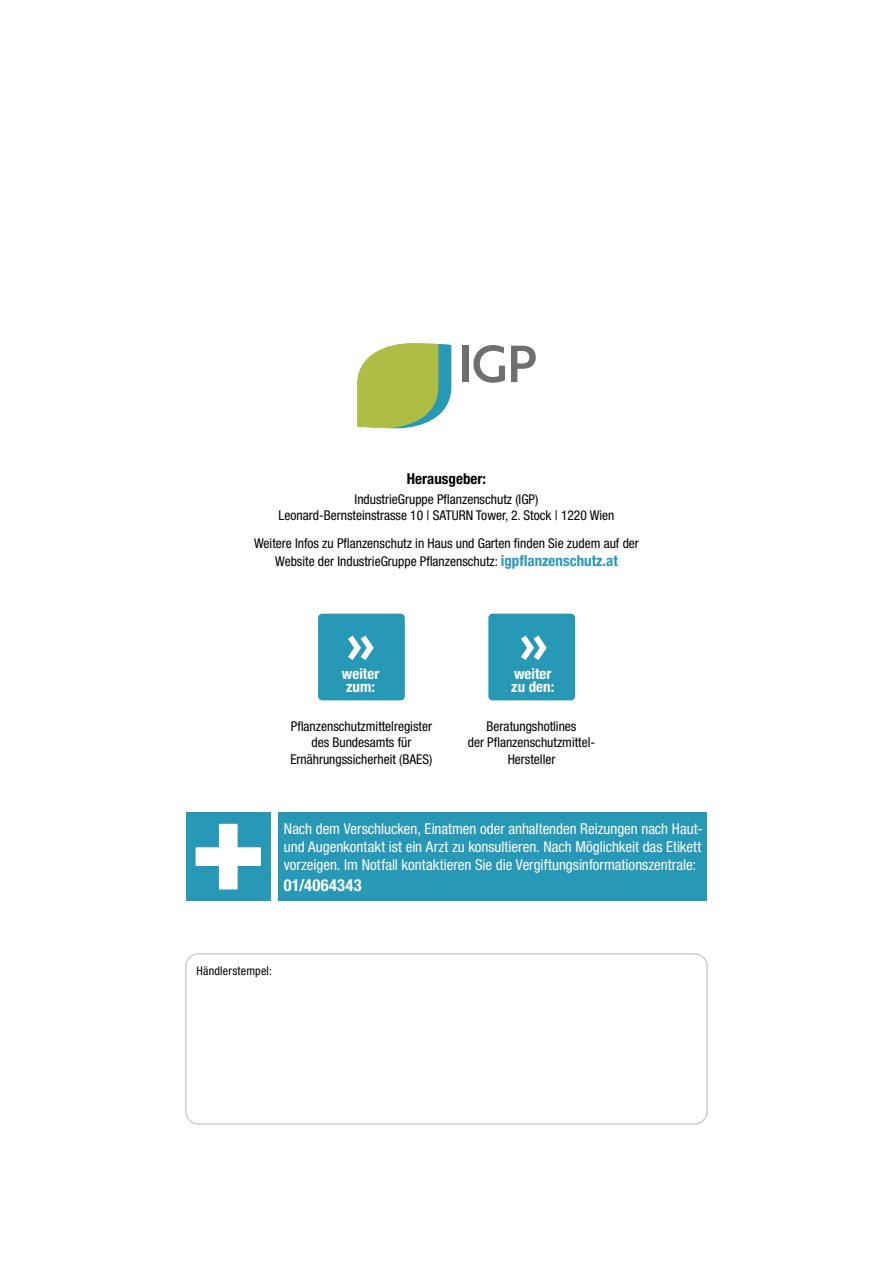
<style>
.page{position:relative;width:893px;height:1263px;background:#fff}
.page>*{position:absolute;margin:0;border:0;box-sizing:border-box;transform-origin:0 0}
.t1{font:700 condensed 16.5px "Helvetica Neue LT Pro";letter-spacing:.02em;color:#fff}
.t2{font:condensed 15px/18px "Helvetica Neue LT Pro";color:#fff;text-align:justify}
.t3{font:700 condensed 15px/13.5px "Helvetica Neue LT Pro";color:#fff}
.t4{font:700 condensed 15px "Helvetica Neue LT Pro";color:#000}
.t5{font:condensed 13.5px/16.2px "Helvetica Neue LT Pro";color:#000;text-align:center}
.t6{font:condensed 12px "Helvetica Neue LT Pro";letter-spacing:.015em;color:#000}
.s1{font-weight:700;font-size:15px;color:#2898b7}
</style>
<div class="page">
<div style="left:185px;top:953px;width:523px;height:172px;border:2px solid #c6c6c6;border-radius:13px"></div>
<div style="left:186px;top:812px;width:85px;height:89px;background:#2898b7"></div>
<div style="left:278px;top:812px;width:429px;height:89px;background:#2898b7"></div>
<svg style="left:196px;top:824px;width:65px;height:65px"></svg>
<div style="left:318px;top:614px;width:87px;height:86px;background:#2898b7;border-radius:4px"></div>
<div style="left:488px;top:614px;width:87px;height:86px;background:#2898b7;border-radius:4px"></div>
<svg style="left:348px;top:635px;width:26px;height:25px"></svg>
<svg style="left:521px;top:635px;width:26px;height:25px"></svg>
<div style="left:462px;top:346px;width:7px;height:36px;background:#706f6f"></div>
<svg style="left:473px;top:345px;width:32px;height:38px"></svg>
<svg style="left:511px;top:346px;width:25px;height:36px"></svg>
<svg style="left:357px;top:343px;width:94px;height:85px;background:#a5c069"></svg>
<p class="t4" style="left:407px;top:469px;width:81px">Herausgeber:</p>
<p class="t5" style="left:279px;top:491px;width:337px">IndustrieGruppe Pflanzenschutz (IGP)<br>Leonard-Bernsteinstrasse 10 | SATURN Tower, 2. Stock | 1220 Wien</p>
<p class="t5" style="left:254px;top:534px;width:386px;line-height:18px">Weitere Infos zu Pflanzenschutz in Haus und Garten finden Sie zudem auf der<br>Website der IndustrieGruppe Pflanzenschutz: <span class="s1">igpflanzenschutz.at</span></p>
<p class="t3" style="left:342px;top:667px;width:39px">weiter zum:</p>
<p class="t3" style="left:511px;top:667px;width:45px">weiter zu den:</p>
<p class="t5" style="left:290px;top:718px;width:144px">Pflanzenschutzmittelregister des Bundesamts für<br>Ernährungssicherheit (BAES)</p>
<p class="t5" style="left:468px;top:718px;width:127px">Beratungshotlines<br>der Pflanzenschutzmittel-<br>Hersteller</p>
<p class="t2" style="left:284px;top:820px;width:419px">Nach dem Verschlucken, Einatmen oder anhaltenden Reizungen nach Haut&shy;und Augenkontakt ist ein Arzt zu konsultieren. Nach Möglichkeit das Etikett vorzeigen. Im Notfall kontaktieren Sie die Vergiftungsinformationszentrale:</p>
<p class="t1" style="left:284px;top:875px;width:79px">01/4064343</p>
<p class="t6" style="left:196px;top:964px;width:77px">Händlerstempel:</p>
</div>
